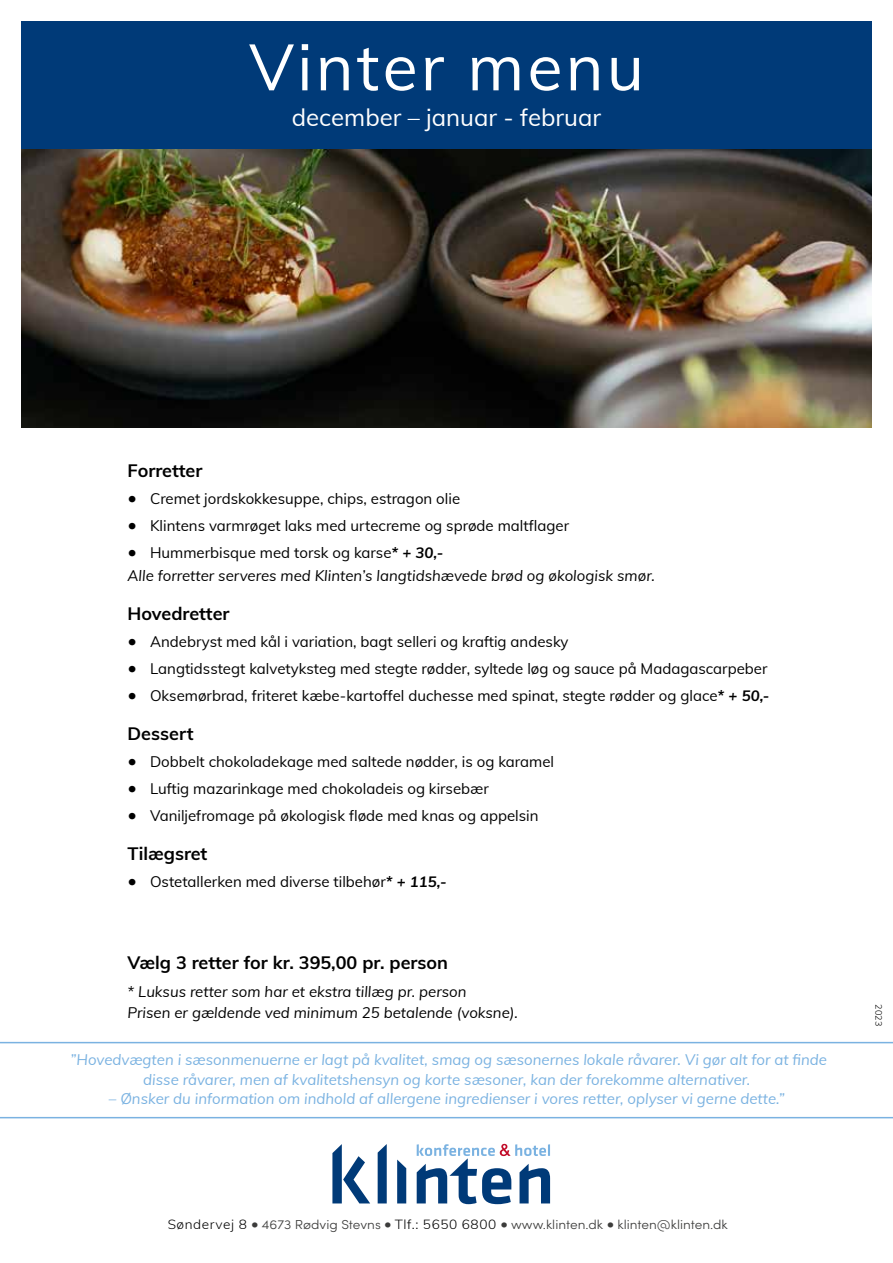
<style>
.page{position:relative;width:893px;height:1263px;background:#fff}
.page>*{position:absolute;margin:0;border:0;box-sizing:border-box;transform-origin:0 0}
.t1{font:64.5px "Muli";letter-spacing:.05em;color:#fff}
.t2{font:24px "Muli";color:#fff}
.t3{font:700 18px "Muli";color:#000}
.t4{font:15px "Muli";color:#000}
.t5{font:italic 15px/19.5px "Muli";color:#7ab2e1;text-align:center}
.t6{font:italic 15px/21px "Muli";color:#000}
.t7{font:300 13.05px "Sofia Pro";color:#3c3c3b;scale:1.05 1}
.t8{font:300 9px "Muli";color:#000}
.s1{font-size:18px}
.s2{font-style:normal;font-size:18px}
.s3{font-style:normal}
.s4{font-weight:700}
.s5{font-weight:700;font-style:italic}
.s6{font-family:"Muli";color:#000}
.s7{font-size:8.7px}
</style>
<div class="page">
<img style="left:21px;top:149px;width:851px;height:278px">
<div style="left:21px;top:21px;width:851px;height:128px;background:#003a78"></div>
<svg style="left:332px;top:1144px;width:38px;height:59px"></svg>
<svg style="left:378px;top:1144px;width:9px;height:59px"></svg>
<svg style="left:397px;top:1159px;width:9px;height:44px"></svg>
<svg style="left:417px;top:1144px;width:133px;height:60px"></svg>
<svg style="left:0;top:1042px;width:893px;height:76px"></svg>
<h1 class="t1" style="left:249px;top:20px;width:396px">Vinter menu</h1>
<h2 class="t2" style="left:292px;top:100px;width:311px">december – januar - februar</h2>
<p class="t3" style="left:128px;top:458px;width:76px">Forretter</p>
<p class="t4" style="left:128px;top:488px;width:334px"><span class="s1">•</span> Cremet jordskokkesuppe, chips, estragon olie</p>
<p class="t4" style="left:128px;top:515px;width:443px"><span class="s1">•</span> Klintens varmrøget laks med urtecreme og sprøde maltflager</p>
<p class="t6" style="left:128px;top:541px;width:529px;line-height:22.5px"><span class="s2">•</span> <span class="s3">Hummerbisque med torsk og karse</span><span class="s4">* + 30,-<br></span>Alle forretter serveres med Klinten’s langtidshævede brød og økologisk smør.</p>
<p class="t3" style="left:128px;top:600px;width:104px">Hovedretter</p>
<p class="t4" style="left:128px;top:630px;width:442px"><span class="s1">•</span> Andebryst med kål i variation, bagt selleri og kraftig andesky</p>
<p class="t4" style="left:128px;top:657px;width:641px"><span class="s1">•</span> Langtidsstegt kalvetyksteg med stegte rødder, syltede løg og sauce på Madagascarpeber</p>
<p class="t4" style="left:128px;top:684px;width:643px"><span class="s1">•</span> Oksemørbrad, friteret kæbe-kartoffel duchesse med spinat, stegte rødder og glace<span class="s5">* + 50,-</span></p>
<p class="t3" style="left:128px;top:720px;width:68px">Dessert</p>
<p class="t4" style="left:128px;top:750px;width:428px"><span class="s1">•</span> Dobbelt chokoladekage med saltede nødder, is og karamel</p>
<p class="t4" style="left:128px;top:777px;width:363px"><span class="s1">•</span> Luftig mazarinkage med chokoladeis og kirsebær</p>
<p class="t4" style="left:128px;top:804px;width:412px"><span class="s1">•</span> Vaniljefromage på økologisk fløde med knas og appelsin</p>
<p class="t3" style="left:128px;top:840px;width:81px">Tilægsret</p>
<p class="t4" style="left:128px;top:870px;width:321px"><span class="s1">•</span> Ostetallerken med diverse tilbehør<span class="s5">* + 115,-</span></p>
<p class="t3" style="left:128px;top:949px;width:322px">Vælg 3 retter for kr. 395,00 pr. person</p>
<p class="t6" style="left:128px;top:981px;width:392px">* Luksus retter som har et ekstra tillæg pr. person<br>Prisen er gældende ved minimum 25 betalende (voksne).</p>
<p class="t5" style="left:71px;top:1049px;width:758px">”Hovedvægten i sæsonmenuerne er lagt på kvalitet, smag og sæsonernes lokale råvarer. Vi gør alt for at finde disse råvarer, men af kvalitetshensyn og korte sæsoner, kan der forekomme alternativer.</p>
<p class="t5" style="left:109px;top:1088px;width:677px">– Ønsker du information om indhold af allergene ingredienser i vores retter, oplyser vi gerne dette.”</p>
<p class="t7" style="left:168px;top:1215px;width:535px"><span class="s6">Søndervej 8</span> <span class="s7">⬤</span> 4673 Rødvig Stevns <span class="s7">⬤</span> <span class="s6">Tlf.: 5650 6800</span> <span class="s7">⬤</span> www.klinten.dk <span class="s7">⬤</span> klinten@klinten.dk</p>
<p class="t8" style="left:885px;top:1004px;width:23px;rotate:90deg">2023</p>
</div>
